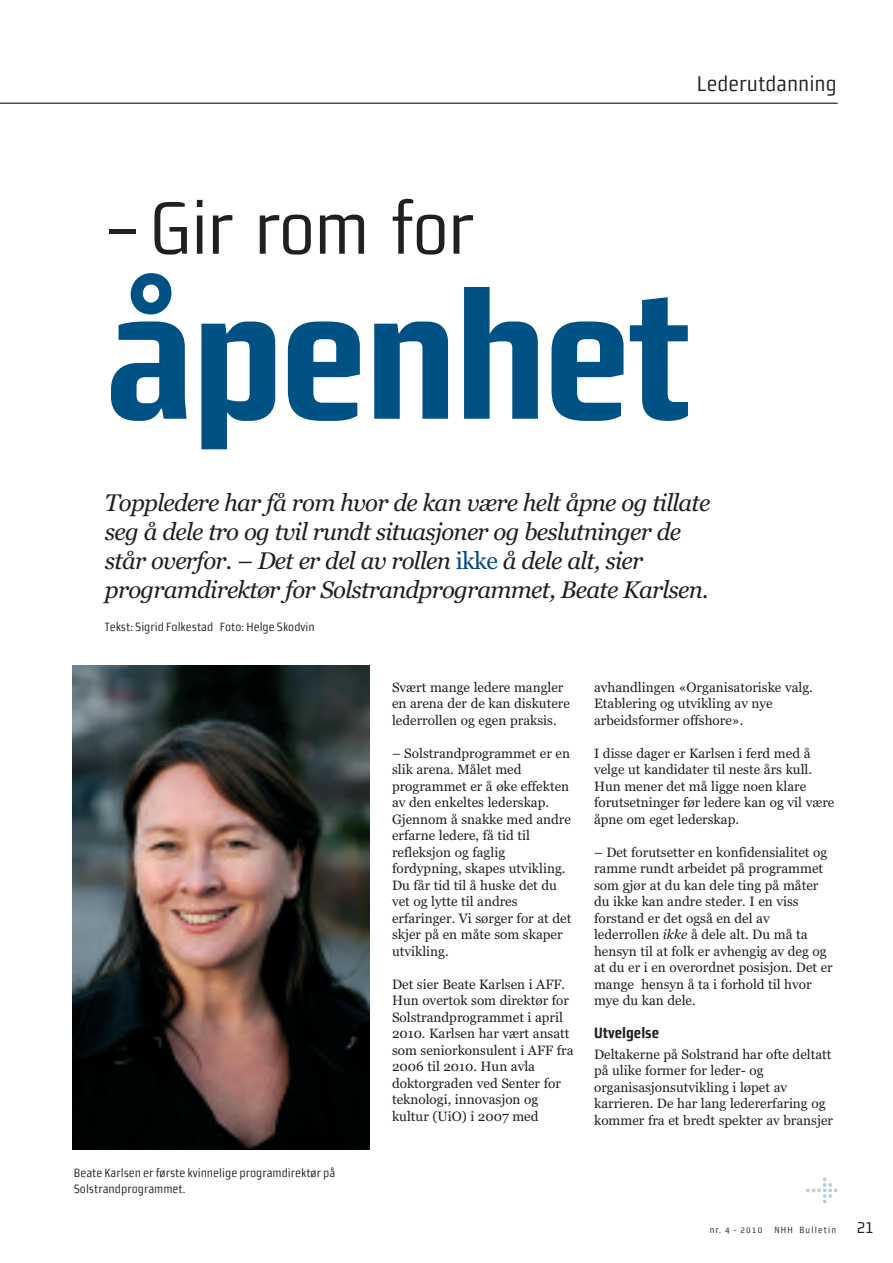
<style>
.page{position:relative;width:893px;height:1263px;background:#fff}
.page>*{position:absolute;margin:0;border:0;box-sizing:border-box;transform-origin:0 0}
.t1{font:180px "Morgan Sans Cond Bold Office";letter-spacing:-.025em;color:#005285}
.t2{font:73.5px "Morgan Sans Cond Regular Office";letter-spacing:-.025em;color:#231f20}
.t3{font:italic 24px/28.8px "Georgia";letter-spacing:-.03em;color:#231f20}
.t4{font:21.3px "Morgan Sans Cond Regular Office";color:#231f20}
.t5{font:15px "Morgan Sans Cond Bold Office";color:#231f20}
.t6{font:13.5px/16.5px "Georgia";color:#231f20}
.t7{font:12px/16.5px "Morgan Sans Cond Regular Office";color:#231f20}
.t8{font:9px "Morgan Sans Cond Regular Office";letter-spacing:.13em;color:#231f20}
.s1{font-style:normal;color:#004b84}
.s2{font-style:italic}
.s3{font-size:18px}
</style>
<div class="page">
<hr style="left:0;top:103px;width:838px;height:1px;background:#231f20">
<svg style="left:806px;top:1177px;width:32px;height:26px"></svg>
<img style="left:72px;top:666px;width:298px;height:484px">
<h3 class="t4" style="left:697px;top:71px;width:141px">Lederutdanning</h3>
<h2 class="t2" style="left:105px;top:185px;width:371px">–Gir rom for</h2>
<h1 class="t1" style="left:105px;top:251px;width:588px">åpenhet</h1>
<h3 class="t3" style="left:105px;top:489px;width:607px">Toppledere har få rom hvor de kan være helt åpne og tillate seg å dele tro og tvil rundt situasjoner og beslutninger de står overfor. – Det er del av rollen <span class="s1">ikke</span> å dele alt, sier programdirektør for Solstrandprogrammet, Beate Karlsen.</h3>
<p class="t7" style="left:105px;top:618px;width:211px">Tekst: Sigrid Folkestad Foto: Helge Skodvin</p>
<p class="t7" style="left:74px;top:1164px;width:263px">Beate Karlsen er første kvinnelige programdirektør på<br>Solstrandprogrammet.</p>
<p class="t6" style="left:392px;top:679px;width:179px">Svært mange ledere mangler en arena der de kan diskutere lederrollen og egen praksis.</p>
<p class="t6" style="left:392px;top:745px;width:181px">– Solstrandprogrammet er en slik arena. Målet med programmet er å øke effekten av den enkeltes lederskap.<br>Gjennom å snakke med andre erfarne ledere, få tid til refleksjon og faglig fordypning, skapes utvikling.<br>Du får tid til å huske det du vet og lytte til andres erfaringer. Vi sørger for at det skjer på en måte som skaper utvikling.</p>
<p class="t6" style="left:392px;top:976px;width:183px">Det sier Beate Karlsen i AFF.<br>Hun overtok som direktør for<br>Solstrandprogrammet i april<br>2010. Karlsen har vært ansatt som seniorkonsulent i AFF fra<br>2006 til 2010. Hun avla doktorgraden ved Senter for teknologi, innovasjon og kultur (UiO) i 2007 med</p>
<p class="t6" style="left:594px;top:679px;width:220px">avhandlingen «Organisatoriske valg.<br>Etablering og utvikling av nye arbeidsformer offshore».</p>
<p class="t6" style="left:594px;top:745px;width:242px">I disse dager er Karlsen i ferd med å velge ut kandidater til neste års kull.<br>Hun mener det må ligge noen klare forutsetninger før ledere kan og vil være åpne om eget lederskap.</p>
<p class="t6" style="left:594px;top:844px;width:240px">– Det forutsetter en konfidensialitet og ramme rundt arbeidet på programmet som gjør at du kan dele ting på måter du ikke kan andre steder. I en viss forstand er det også en del av lederrollen <span class="s2">ikke</span> å dele alt. Du må ta hensyn til at folk er avhengig av deg og at du er i en overordnet posisjon. Det er mange hensyn å ta i forhold til hvor mye du kan dele.</p>
<p class="t5" style="left:594px;top:1024px;width:67px">Utvelgelse</p>
<p class="t6" style="left:594px;top:1046px;width:241px">Deltakerne på Solstrand har ofte deltatt på ulike former for leder- og organisasjonsutvikling i løpet av karrieren. De har lang ledererfaring og kommer fra et bredt spekter av bransjer</p>
<p class="t8" style="left:710px;top:1225px;width:54px">nr. 4 - 2010</p>
<p class="t8" style="left:774px;top:1225px;width:101px">NHH Bulletin <span class="s3">21</span></p>
</div>
